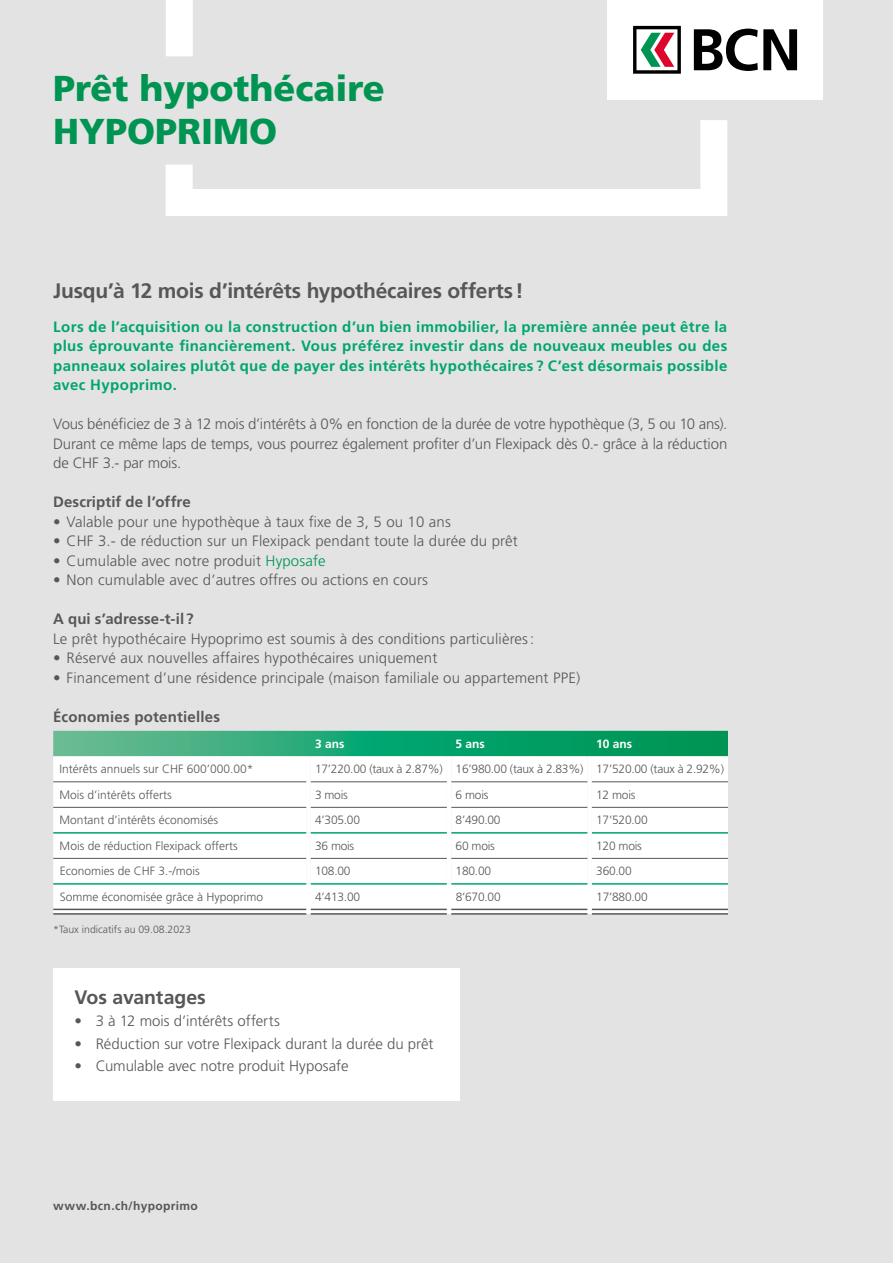
<style>
.page{position:relative;width:893px;height:1263px;background:#e3e3e3}
.page>*{position:absolute;margin:0;border:0;box-sizing:border-box;transform-origin:0 0}
.t1{font:900 36px/43.2px "Frutiger LT Std";color:#009453}
.t2{font:700 21px "Frutiger LT Std";letter-spacing:-.015em;color:#575756}
.t3{font:700 19.5px "Frutiger LT Std";color:#575756}
.t4{font:300 15px/19.5px "Frutiger LT Std";letter-spacing:.01em;color:#575756;text-align:justify}
.t5{font:700 15px/19.5px "Frutiger LT Std";letter-spacing:.025em;color:#00a571;text-align:justify}
.t6{font:700 15px "Frutiger LT Std";letter-spacing:.01em;color:#575756}
.t7{font:300 12px "Frutiger LT Std";color:#575756}
.t8{font:300 12px "Frutiger LT Std";letter-spacing:-.02em;color:#575756}
.t9{font:700 12px "Frutiger LT Std";letter-spacing:.03em;color:#575756}
.t10{font:700 12px "Frutiger LT Std";color:#fff}
.t11{font:300 10.5px "Frutiger LT Std";color:#575756}
.s1{color:#009453}
</style>
<div class="page">
<svg style="left:53px;top:731px;width:675px;height:76px;background:#b2e0ce"></svg>
<div style="left:53px;top:807px;width:675px;height:107px;background:#fff"></div>
<hr style="left:53px;top:781px;width:253px;height:1px;background:#575756">
<hr style="left:311px;top:781px;width:136px;height:1px;background:#575756">
<hr style="left:451px;top:781px;width:136px;height:1px;background:#575756">
<hr style="left:592px;top:781px;width:136px;height:1px;background:#575756">
<hr style="left:53px;top:909px;width:253px;height:1px;background:#575756">
<hr style="left:311px;top:909px;width:136px;height:1px;background:#575756">
<hr style="left:451px;top:909px;width:136px;height:1px;background:#575756">
<hr style="left:592px;top:909px;width:136px;height:1px;background:#575756">
<hr style="left:53px;top:913px;width:253px;height:2px;background:#575756">
<hr style="left:311px;top:913px;width:136px;height:2px;background:#575756">
<hr style="left:451px;top:913px;width:136px;height:2px;background:#575756">
<hr style="left:592px;top:913px;width:136px;height:2px;background:#575756">
<hr style="left:53px;top:807px;width:253px;height:1px;background:#575756">
<hr style="left:311px;top:807px;width:136px;height:1px;background:#575756">
<hr style="left:451px;top:807px;width:136px;height:1px;background:#575756">
<hr style="left:592px;top:807px;width:136px;height:1px;background:#575756">
<hr style="left:53px;top:858px;width:253px;height:1px;background:#575756">
<hr style="left:311px;top:858px;width:136px;height:1px;background:#575756">
<hr style="left:451px;top:858px;width:136px;height:1px;background:#575756">
<hr style="left:592px;top:858px;width:136px;height:1px;background:#575756">
<hr style="left:53px;top:832px;width:253px;height:1px;background:#00a571">
<hr style="left:311px;top:832px;width:136px;height:1px;background:#00a571">
<hr style="left:451px;top:832px;width:136px;height:1px;background:#00a571">
<hr style="left:592px;top:832px;width:136px;height:1px;background:#00a571">
<hr style="left:53px;top:883px;width:253px;height:2px;background:#00a571">
<hr style="left:311px;top:883px;width:136px;height:2px;background:#00a571">
<hr style="left:451px;top:883px;width:136px;height:2px;background:#00a571">
<hr style="left:592px;top:883px;width:136px;height:2px;background:#00a571">
<div style="left:607px;top:0;width:216px;height:99px;background:#fff"></div>
<svg style="left:694px;top:29px;width:103px;height:42px"></svg>
<svg style="left:633px;top:26px;width:48px;height:48px"></svg>
<div style="left:166px;top:0;width:27px;height:56px;background:#fff"></div>
<svg style="left:166px;top:99px;width:575px;height:117px"></svg>
<div style="left:53px;top:968px;width:406px;height:132px;background:#fff"></div>
<h1 class="t1" style="left:53px;top:66px;width:333px">Prêt hypothécaire<br>HYPOPRIMO</h1>
<h2 class="t2" style="left:53px;top:278px;width:472px">Jusqu’à 12 mois d’intérêts hypothécaires offerts!</h2>
<p class="t5" style="left:53px;top:317px;width:676px">Lors de l’acquisition ou la construction d’un bien immobilier, la première année peut être la plus éprouvante financièrement. Vous préférez investir dans de nouveaux meubles ou des panneaux solaires plutôt que de payer des intérêts hypothécaires ? C’est désormais possible avec Hypoprimo.</p>
<p class="t4" style="left:53px;top:414px;width:676px">Vous bénéficiez de 3 à 12 mois d’intérêts à 0% en fonction de la durée de votre hypothèque (3, 5 ou 10 ans).<br>Durant ce même laps de temps, vous pourrez également profiter d’un Flexipack dès 0.- grâce à la réduction de CHF 3.- par mois.</p>
<p class="t6" style="left:53px;top:493px;width:139px">Descriptif de l’offre</p>
<p class="t4" style="left:53px;top:512px;width:399px">• Valable pour une hypothèque à taux fixe de 3, 5 ou 10 ans</p>
<p class="t4" style="left:53px;top:531px;width:466px">• CHF 3.- de réduction sur un Flexipack pendant toute la durée du prêt</p>
<p class="t4" style="left:53px;top:551px;width:274px">• Cumulable avec notre produit <span class="s1">Hyposafe</span></p>
<p class="t4" style="left:53px;top:570px;width:376px">• Non cumulable avec d’autres offres ou actions en cours</p>
<p class="t6" style="left:53px;top:610px;width:142px">A qui s’adresse-t-il ?</p>
<p class="t4" style="left:53px;top:629px;width:483px">Le prêt hypothécaire Hypoprimo est soumis à des conditions particulières:</p>
<p class="t4" style="left:53px;top:648px;width:386px">• Réservé aux nouvelles affaires hypothécaires uniquement</p>
<p class="t4" style="left:53px;top:668px;width:529px">• Financement d’une résidence principale (maison familiale ou appartement PPE)</p>
<p class="t6" style="left:53px;top:708px;width:169px">Économies potentielles</p>
<p class="t10" style="left:315px;top:737px;width:31px">3 ans</p>
<p class="t10" style="left:456px;top:737px;width:31px">5 ans</p>
<p class="t10" style="left:596px;top:737px;width:38px">10 ans</p>
<p class="t7" style="left:60px;top:762px;width:195px">Intérêts annuels sur CHF 600’000.00*</p>
<p class="t8" style="left:315px;top:762px;width:411px">17’220.00 (taux à 2.87%) 16’980.00 (taux à 2.83%) 17’520.00 (taux à 2.92%)</p>
<p class="t7" style="left:60px;top:788px;width:114px">Mois d’intérêts offerts</p>
<p class="t7" style="left:315px;top:788px;width:34px">3 mois</p>
<p class="t7" style="left:456px;top:788px;width:34px">6 mois</p>
<p class="t7" style="left:596px;top:788px;width:41px">12 mois</p>
<p class="t7" style="left:60px;top:813px;width:160px">Montant d’intérêts économisés</p>
<p class="t7" style="left:315px;top:813px;width:47px">4’305.00</p>
<p class="t7" style="left:456px;top:813px;width:47px">8’490.00</p>
<p class="t7" style="left:596px;top:813px;width:53px">17’520.00</p>
<p class="t7" style="left:60px;top:839px;width:180px">Mois de réduction Flexipack offerts</p>
<p class="t7" style="left:315px;top:839px;width:41px">36 mois</p>
<p class="t7" style="left:456px;top:839px;width:41px">60 mois</p>
<p class="t7" style="left:596px;top:839px;width:47px">120 mois</p>
<p class="t7" style="left:60px;top:864px;width:142px">Economies de CHF 3.-/mois</p>
<p class="t7" style="left:315px;top:864px;width:37px">108.00</p>
<p class="t7" style="left:456px;top:864px;width:37px">180.00</p>
<p class="t7" style="left:596px;top:864px;width:37px">360.00</p>
<p class="t7" style="left:60px;top:890px;width:205px">Somme économisée grâce à Hypoprimo</p>
<p class="t7" style="left:315px;top:890px;width:47px">4’413.00</p>
<p class="t7" style="left:456px;top:890px;width:47px">8’670.00</p>
<p class="t7" style="left:596px;top:890px;width:53px">17’880.00</p>
<p class="t11" style="left:53px;top:923px;width:139px">*Taux indicatifs au 09.08.2023</p>
<h3 class="t3" style="left:74px;top:985px;width:133px">Vos avantages</h3>
<p class="t4" style="left:74px;top:1011px;width:207px">• 3 à 12 mois d’intérêts offerts</p>
<p class="t4" style="left:74px;top:1034px;width:361px">• Réduction sur votre Flexipack durant la durée du prêt</p>
<p class="t4" style="left:74px;top:1056px;width:276px">• Cumulable avec notre produit Hyposafe</p>
<p class="t9" style="left:53px;top:1198px;width:146px">www.bcn.ch/hypoprimo</p>
</div>
